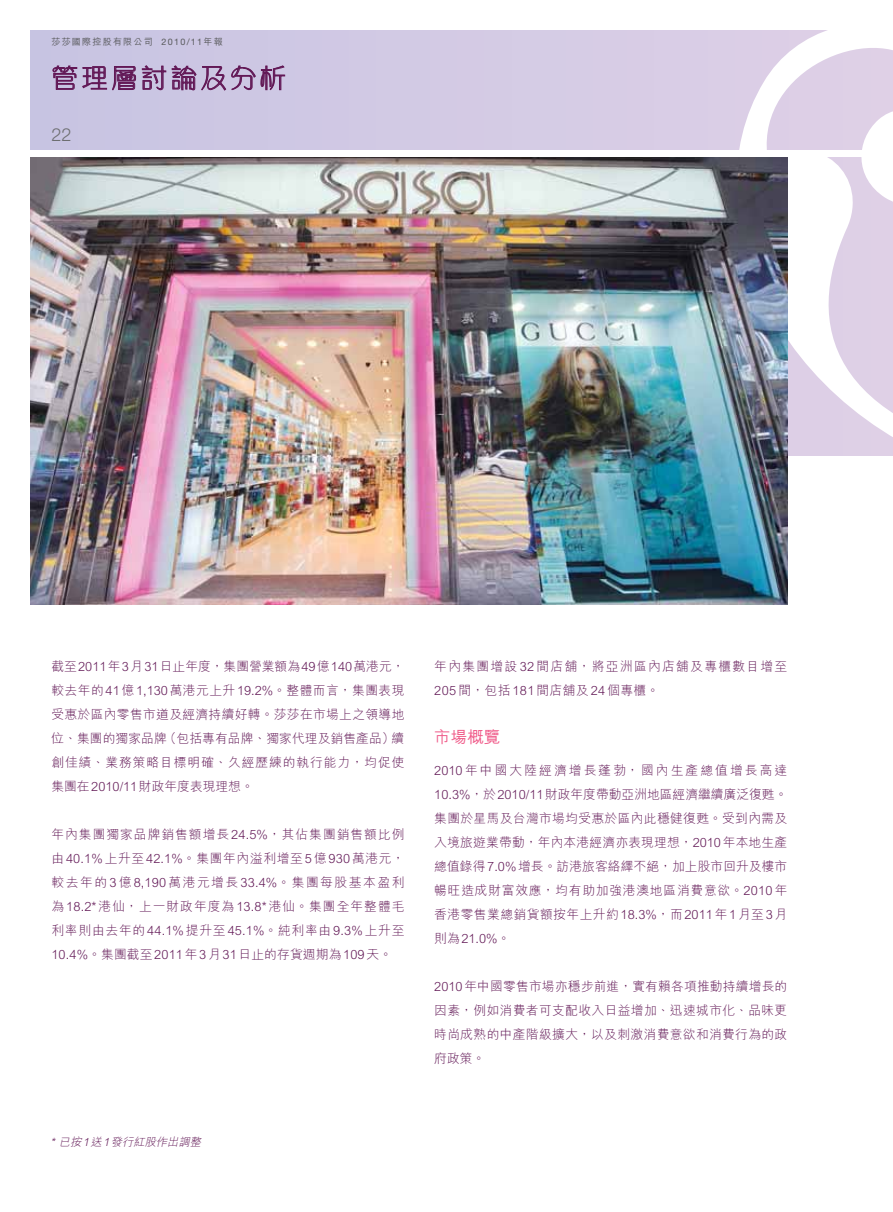
<style>
.page{position:relative;width:893px;height:1212px;background:#fff}
.page>*{position:absolute;margin:0;border:0;box-sizing:border-box;transform-origin:0 0}
.t1{font:27px "M Gentle HK Light E Ten B5 H";letter-spacing:.1em;color:#621856}
.t2{font:300 18px "Helvetica Neue LT Std";color:#6d6e70}
.t3{font:16.5px "M Hei HK Medium E Ten B5 H";color:#f05a89}
.t4{font:12.75px/24px "M Hei HK Light E Ten B5 H";letter-spacing:.035em;color:#621856;text-align:justify}
.t5{font:12.75px/24px "M Hei HK Light E Ten B5 H";letter-spacing:.1em;color:#621856}
.t6{font:italic 11.25px "M Hei HK Light E Ten B5 H";color:#621856}
.t7{font:9px "M Hei HK Medium E Ten B5 H";letter-spacing:.14em;color:#58595b}
.s1{font-family:"Helvetica Neue LT Std"}
</style>
<div class="page">
<div style="left:30px;top:30px;width:862px;height:119px;background:#d2cae4"></div>
<svg style="left:684px;top:30px;width:208px;height:501px;fill:#dfd0e6"></svg>
<svg style="left:53px;top:66px;width:83px;height:24px"></svg>
<svg style="left:142px;top:65px;width:24px;height:25px"></svg>
<svg style="left:172px;top:66px;width:113px;height:25px"></svg>
<img style="left:30px;top:158px;width:757px;height:446px">
<p class="t7" style="left:51px;top:38px;width:173px">莎莎國際控股有限公司 <span class="s1">2010/11</span>年報</p>
<h1 class="t1" style="left:51px;top:68px;width:236px">管理層討論及分析</h1>
<h2 class="t2" style="left:51px;top:128px;width:22px">22</h2>
<p class="t4" style="left:51px;top:656px;width:354px">截至2011年3月31日止年度，集團營業額為49億140萬港元，較去年的41億1,130萬港元上升19.2%。整體而言，集團表現受惠於區內零售市道及經濟持續好轉。莎莎在市場上之領導地位、集團的獨家品牌（包括專有品牌、獨家代理及銷售產品）續創佳績、業務策略目標明確、久經歷練的執行能力，均促使集團在2010/11財政年度表現理想。</p>
<p class="t4" style="left:51px;top:824px;width:354px">年內集團獨家品牌銷售額增長24.5%，其佔集團銷售額比例由40.1%上升至42.1%。集團年內溢利增至5億930萬港元，較去年的3億8,190萬港元增長33.4%。集團每股基本盈利為18.2*港仙，上一財政年度為13.8*港仙。集團全年整體毛利率則由去年的44.1%提升至45.1%。純利率由9.3%上升至10.4%。集團截至2011年3月31日止的存貨週期為109天。</p>
<p class="t6" style="left:50px;top:1137px;width:154px">* 已按1送1發行紅股作出調整</p>
<p class="t5" style="left:434px;top:656px;width:354px">年內集團增設32間店舖，將亞洲區內店舖及專櫃數目增至<br>205間，包括181間店舖及24個專櫃。</p>
<p class="t3" style="left:434px;top:730px;width:67px">市場概覽</p>
<p class="t4" style="left:434px;top:760px;width:354px">2010年中國大陸經濟增長蓬勃，國內生產總值增長高達10.3%，於2010/11財政年度帶動亞洲地區經濟繼續廣泛復甦。集團於星馬及台灣市場均受惠於區內此穩健復甦。受到內需及入境旅遊業帶動，年內本港經濟亦表現理想，2010年本地生產總值錄得7.0%增長。訪港旅客絡繹不絕，加上股市回升及樓市暢旺造成財富效應，均有助加強港澳地區消費意欲。2010年香港零售業總銷貨額按年上升約18.3%，而2011年1月至3月則為21.0%。</p>
<p class="t4" style="left:434px;top:976px;width:354px">2010年中國零售市場亦穩步前進，實有賴各項推動持續增長的因素，例如消費者可支配收入日益增加、迅速城市化、品味更時尚成熟的中產階級擴大，以及刺激消費意欲和消費行為的政府政策。</p>
</div>
